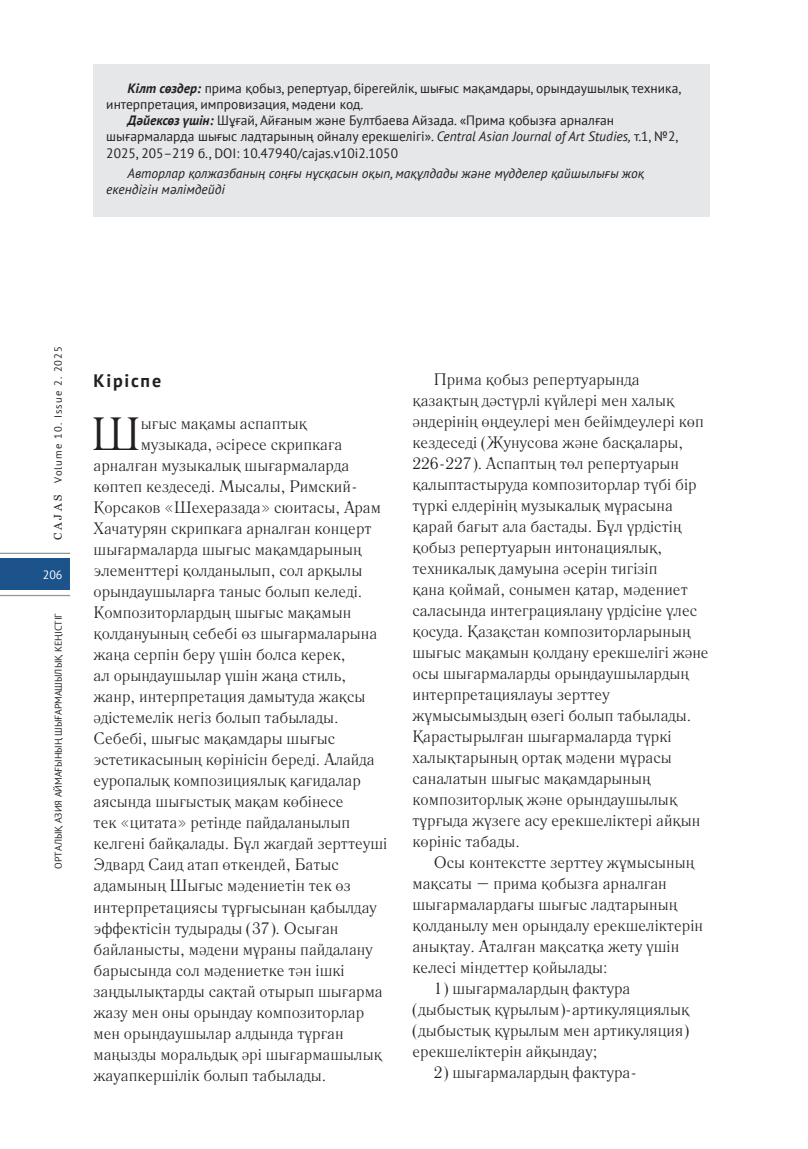
<style>
.page{position:relative;width:808px;height:1149px;background:#fff}
.page>*{position:absolute;margin:0;border:0;box-sizing:border-box;transform-origin:0 0}
.статья_основной_текс{font:46.5px "Literaturnaya";color:#231f20}
.заголовок_статьи_бод{font:700 18px "PT Sans";letter-spacing:.095em;color:#231f20}
.статья_основной_текс-2{font:16.5px/21px "Literaturnaya";color:#231f20}
.аннотация_текст{font:13.5px/16.2px "PT Sans";color:#231f20}
.аннотация_текст-2{font:italic 13.5px/16.2px "PT Sans";color:#231f20}
.t1{font:12px "PT Sans";color:#fff}
.t2{font:10.5px "PT Sans";letter-spacing:.1em;color:#231f20}
.t3{font:9.75px "PT Sans";color:#231f20}
.s1{font-weight:700;font-style:italic}
.s2{font-style:italic}
.s3{font-family:"Georgia";font-size:11.25px}
</style>
<div class="page">
<div style="left:0;top:558px;width:70px;height:32px;background:#1b538a"></div>
<hr style="left:0;top:594px;width:70px;height:2px;background:#939598">
<hr style="left:0;top:552px;width:70px;height:2px;background:#939598">
<div style="left:94px;top:64px;width:616px;height:152px;background:#e6e7e9"></div>
<p class="аннотация_текст" style="left:106px;top:79px;width:577px;text-indent:21px"><span class="s1">Кілт сөздер:</span> прима қобыз, репертуар, бірегейлік, шығыс мақамдары, орындаушылық техника, интерпретация, импровизация, мәдени код.</p>
<p class="аннотация_текст" style="left:106px;top:112px;width:574px;text-indent:21px"><span class="s1">Дәйексөз үшін:</span> Шұғай, Айғаным және Бултбаева Айзада. «Прима қобызға арналған шығармаларда шығыс ладтарының ойналу ерекшелігі». <span class="s2">Central Asian Journal of Art Studies,</span> т.1, №2,<br>2025, 205–219 б., DOI: 10.47940/cajas.v10i2.1050</p>
<p class="аннотация_текст-2" style="left:106px;top:165px;width:539px;text-indent:21px">Авторлар қолжазбаның соңғы нұсқасын оқып, мақұлдады және мүдделер қайшылығы жоқ екендігін мәлімдейді</p>
<p class="t2" style="left:51px;top:540px;width:195px;rotate:-90deg"><span class="s3">C A J A S</span> Volume 10. Issue 2. 2025</p>
<p class="t1" style="left:43px;top:566px;width:21px">206</p>
<p class="t3" style="left:52px;top:868px;width:257px;rotate:-90deg">ОРТАЛЫҚ АЗИЯ АЙМАҒЫНЫҢ ШЫҒАРМАШЫЛЫҚ КЕҢІСТІГ</p>
<p class="заголовок_статьи_бод" style="left:94px;top:368px;width:69px">Кіріспе</p>
<p class="статья_основной_текс" style="left:91px;top:407px;width:51px">Ш</p>
<p class="статья_основной_текс-2" style="left:141px;top:413px;width:168px">ығыс мақамы аспаптық</p>
<p class="статья_основной_текс-2" style="left:141px;top:434px;width:203px">музыкада, әсіресе скрипкаға</p>
<p class="статья_основной_текс-2" style="left:94px;top:455px;width:257px">арналған музыкалық шығармаларда</p>
<p class="статья_основной_текс-2" style="left:94px;top:476px;width:266px">көптеп кездеседі. Мысалы, Римский-</p>
<p class="статья_основной_текс-2" style="left:94px;top:497px;width:289px">Корсаков «Шехеразада» сюитасы, Арам</p>
<p class="статья_основной_текс-2" style="left:94px;top:518px;width:280px">Хачатурян скрипкаға арналған концерт</p>
<p class="статья_основной_текс-2" style="left:94px;top:539px;width:270px">шығармаларда шығыс мақамдарының</p>
<p class="статья_основной_текс-2" style="left:94px;top:560px;width:270px">элементтері қолданылып, сол арқылы</p>
<p class="статья_основной_текс-2" style="left:94px;top:581px;width:270px">орындаушыларға таныс болып келеді.</p>
<p class="статья_основной_текс-2" style="left:94px;top:602px;width:259px">Композиторлардың шығыс мақамын</p>
<p class="статья_основной_текс-2" style="left:94px;top:623px;width:285px">қолдануының себебі өз шығармаларына</p>
<p class="статья_основной_текс-2" style="left:94px;top:644px;width:254px">жаңа серпін беру үшін болса керек,</p>
<p class="статья_основной_текс-2" style="left:94px;top:665px;width:254px">ал орындаушылар үшін жаңа стиль,</p>
<p class="статья_основной_текс-2" style="left:94px;top:686px;width:274px">жанр, интерпретация дамытуда жақсы</p>
<p class="статья_основной_текс-2" style="left:94px;top:707px;width:246px">әдістемелік негіз болып табылады.</p>
<p class="статья_основной_текс-2" style="left:94px;top:728px;width:243px">Себебі, шығыс мақамдары шығыс</p>
<p class="статья_основной_текс-2" style="left:94px;top:749px;width:283px">эстетикасының көрінісін береді. Алайда</p>
<p class="статья_основной_текс-2" style="left:94px;top:770px;width:269px">еуропалық композициялық қағидалар</p>
<p class="статья_основной_текс-2" style="left:94px;top:791px;width:252px">аясында шығыстық мақам көбінесе</p>
<p class="статья_основной_текс-2" style="left:94px;top:812px;width:258px">тек «цитата» ретінде пайдаланылып</p>
<p class="статья_основной_текс-2" style="left:94px;top:833px;width:295px">келгені байқалады. Бұл жағдай зерттеуші</p>
<p class="статья_основной_текс-2" style="left:94px;top:854px;width:247px">Эдвард Саид атап өткендей, Батыс</p>
<p class="статья_основной_текс-2" style="left:94px;top:875px;width:259px">адамының Шығыс мәдениетін тек өз</p>
<p class="статья_основной_текс-2" style="left:94px;top:896px;width:285px">интерпретациясы тұрғысынан қабылдау</p>
<p class="статья_основной_текс-2" style="left:94px;top:917px;width:246px">эффектісін тудырады (37). Осыған</p>
<p class="статья_основной_текс-2" style="left:94px;top:938px;width:281px">байланысты, мәдени мұраны пайдалану</p>
<p class="статья_основной_текс-2" style="left:94px;top:959px;width:253px">барысында сол мәдениетке тән ішкі</p>
<p class="статья_основной_текс-2" style="left:94px;top:980px;width:291px">заңдылықтарды сақтай отырып шығарма</p>
<p class="статья_основной_текс-2" style="left:94px;top:1001px;width:272px">жазу мен оны орындау композиторлар</p>
<p class="статья_основной_текс-2" style="left:94px;top:1022px;width:252px">мен орындаушылар алдында тұрған</p>
<p class="статья_основной_текс-2" style="left:94px;top:1043px;width:290px">маңызды моральдық әрі шығармашылық</p>
<p class="статья_основной_текс-2" style="left:94px;top:1064px;width:234px">жауапкершілік болып табылады.</p>
<p class="статья_основной_текс-2" style="left:412px;top:369px;width:298px;text-indent:21px">Прима қобыз репертуарында қазақтың дәстүрлі күйлері мен халық әндерінің өңдеулері мен бейімдеулері көп кездеседі (Жунусова және басқалары, 226-227). Аспаптың төл репертуарын қалыптастыруда композиторлар түбі бір түркі елдерінің музыкалық мұрасына қарай бағыт ала бастады. Бұл үрдістің қобыз репертуарын интонациялық, техникалық дамуына әсерін тигізіп<br>қана қоймай, сонымен қатар, мәдениет саласында интеграциялану үрдісіне үлес қосуда. Қазақстан композиторларының шығыс мақамын қолдану ерекшелігі және осы шығармаларды орындаушылардың интерпретациялауы зерттеу жұмысымыздың өзегі болып табылады.<br>Қарастырылған шығармаларда түркі халықтарының ортақ мәдени мұрасы саналатын шығыс мақамдарының композиторлық және орындаушылық тұрғыда жүзеге асу ерекшеліктері айқын көрініс табады.</p>
<p class="статья_основной_текс-2" style="left:412px;top:852px;width:292px;text-indent:21px">Осы контекстте зерттеу жұмысының мақсаты – прима қобызға арналған шығармалардағы шығыс ладтарының қолданылу мен орындалу ерекшеліктерін анықтау. Аталған мақсатқа жету үшін келесі міндеттер қойылады:</p>
<p class="статья_основной_текс-2" style="left:412px;top:978px;width:278px;text-indent:21px">1) шығармалардың фактура (дыбыстық құрылым)-артикуляциялық (дыбыстық құрылым мен артикуляция) ерекшеліктерін айқындау;</p>
<p class="статья_основной_текс-2" style="left:434px;top:1062px;width:205px">2) шығармалардың фактура-</p>
</div>
